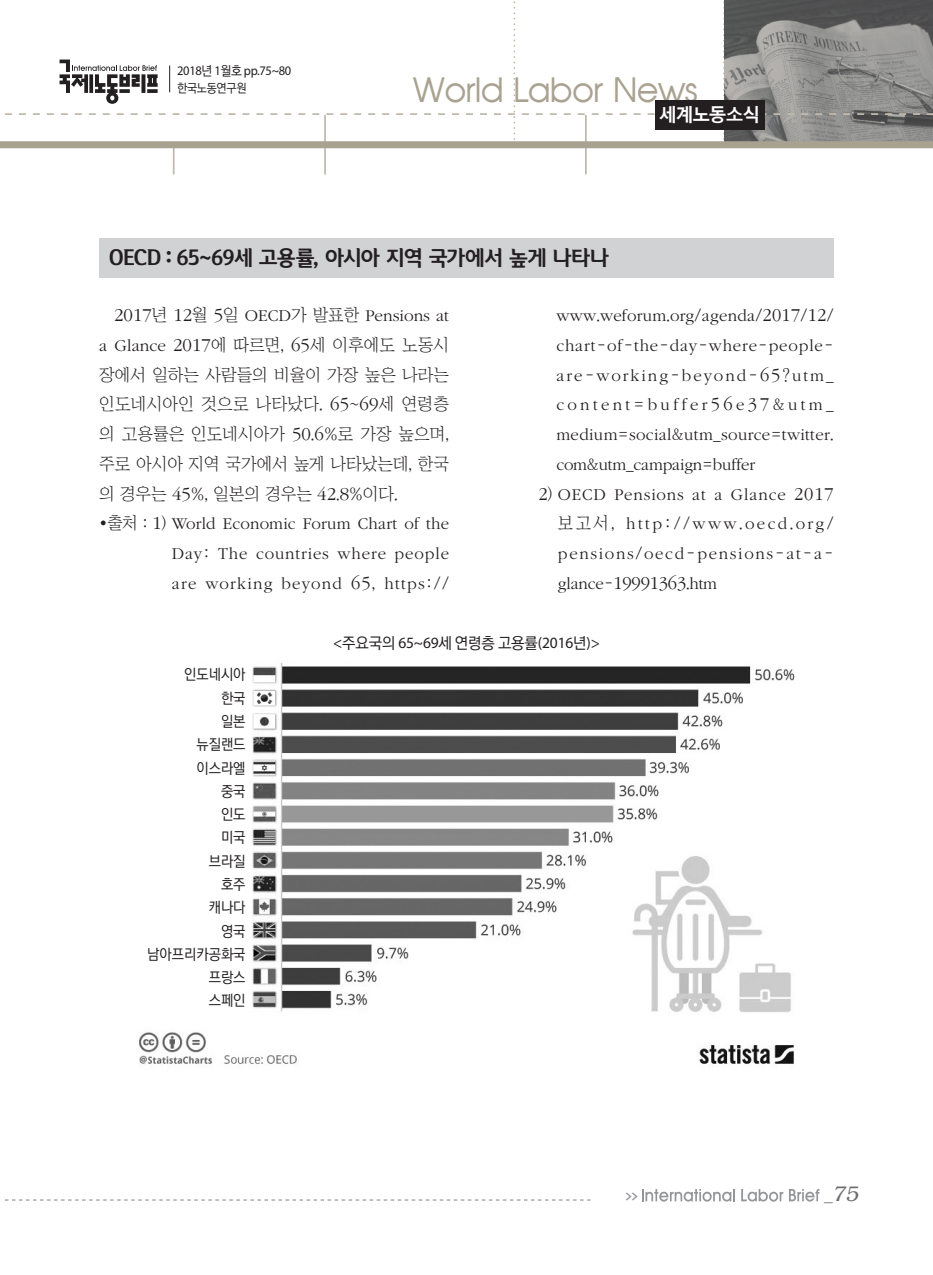
<style>
.page{position:relative;width:933px;height:1275px;background:#fff}
.page>*{position:absolute;margin:0;border:0;box-sizing:border-box;transform-origin:0 0}
.t1{font:33.6px "Avian";letter-spacing:-.025em;color:#aaa291}
.노사정__제목{font:700 21px "Auction Gothic";letter-spacing:-.055em;color:#231f20}
.t2{font:italic 300 21px "Bookman";color:#6c6d70}
.t3{font:700 18.38px "Malgun Gothic";letter-spacing:-.09em;color:#fff}
.노사정__출처{font:300 17.15px/29.8px "ITC Garamond Std";letter-spacing:.05em;color:#231f20;text-align:justify}
.노사정__본문{font:17.15px/29.8px "Chosunilbo NM";color:#231f20;text-align:justify}
.표_제목{font:15.75px "Myriad Pro";letter-spacing:-.01em;color:#231f20}
.표_본문{font:500 14.88px "Ko Pub Dotum";color:#231f20;scale:.95 1}
.머리__페이지{font:13.12px "Myriad Pro";letter-spacing:-.025em;color:#231f20;scale:.95 1}
.머리__노동연구원{font:500 12.25px "Ko Pub Dotum";letter-spacing:-.025em;color:#231f20;scale:.95 1}
.t4{font:700 7.88px "Ko Pub Dotum";color:#939598;scale:2 1}
.s1{font-family:"Ko Pub Dotum";font-weight:500}
.s2{font-family:"ITC Garamond Std";font-weight:300;font-size:18.9px}
.s3{font-family:"ITC Garamond Std";font-weight:300}
.s4{font-family:"Chosunilbo NM";font-weight:400}
.s5{font-size:18.9px}
.s6{font-family:"Helvetica";font-weight:400;font-style:normal;font-size:17.5px}
</style>
<div class="page">
<svg style="left:5px;top:1199px;width:585px;height:1px"></svg>
<svg style="left:642px;top:1189px;width:93px;height:13px"></svg>
<svg style="left:741px;top:1189px;width:42px;height:13px"></svg>
<svg style="left:789px;top:1189px;width:30px;height:12px"></svg>
<svg style="left:5px;top:0;width:928px;height:174px"></svg>
<div style="left:0;top:141px;width:933px;height:7px;background:#aaa291"></div>
<div style="left:655px;top:100px;width:109px;height:30px;background:#231f20"></div>
<div style="left:99px;top:238px;width:734px;height:40px;background:#d1d2d4"></div>
<img style="left:139px;top:663px;width:656px;height:401px">
<div style="left:99px;top:663px;width:152px;height:348px;background:#fff"></div>
<p class="머리__페이지" style="left:177px;top:62px;width:122px">2018<span class="s1">년</span> 1<span class="s1">월호</span> pp.75~80</p>
<p class="머리__노동연구원" style="left:177px;top:82px;width:74px">한국노동연구원</p>
<h1 class="t1" style="left:413px;top:70px;width:286px">World Labor News</h1>
<p class="t3" style="left:659px;top:103px;width:103px">세계노동소식</p>
<p class="노사정__제목" style="left:109px;top:247px;width:501px">OECD : 65~69세 고용률, 아시아 지역 국가에서 높게 나타나</p>
<p class="노사정__본문" style="left:99px;top:300px;width:351px;text-indent:15px"><span class="s2">2017</span>년 <span class="s2">12</span>월 <span class="s2">5</span>일 <span class="s3">OECD</span>가 발표한 <span class="s3">Pensions at a Glance</span> <span class="s2">2017</span>에 따르면, <span class="s2">65</span>세 이후에도 노동시 장에서 일하는 사람들의 비율이 가장 높은 나라는 인도네시아인 것으로 나타났다. <span class="s2">65</span>~<span class="s2">69</span>세 연령층 의 고용률은 인도네시아가 <span class="s2">50</span>.<span class="s2">6</span>%로 가장 높으며, 주로 아시아 지역 국가에서 높게 나타났는데, 한국 의 경우는 <span class="s2">45</span>%, 일본의 경우는 <span class="s2">42</span>.<span class="s2">8</span>%이다.</p>
<p class="노사정__출처" style="left:172px;top:509px;width:279px;text-indent:-73px"><span class="s4">•출처 :</span> <span class="s5">1</span><span class="s4">)</span> World Economic Forum Chart of the Day<span class="s4">:</span> The countries where people are working beyond <span class="s5">65</span><span class="s4">,</span> https<span class="s4">://</span></p>
<p class="노사정__출처" style="left:556px;top:301px;width:279px">www<span class="s4">.</span>weforum<span class="s4">.</span>org<span class="s4">/</span>agenda<span class="s4">/</span><span class="s5">2017</span><span class="s4">/</span><span class="s5">12</span><span class="s4">/ </span>chart<span class="s4">-</span>of<span class="s4">-</span>the<span class="s4">-</span>day<span class="s4">-</span>where<span class="s4">-</span>people&shy;are<span class="s4">-</span>working<span class="s4">-</span>beyond<span class="s4">-</span><span class="s5">65</span><span class="s4">?</span>utm<span class="s4">_ </span>content<span class="s4">=</span>buffer<span class="s5">56</span>e<span class="s5">37</span><span class="s4">&amp;</span>utm<span class="s4">_ </span>medium<span class="s4">=</span>social<span class="s4">&amp;</span>utm<span class="s4">_</span>source<span class="s4">=</span>twitter<span class="s4">. </span>com<span class="s4">&amp;</span>utm<span class="s4">_</span>campaign<span class="s4">=</span>buffer</p>
<p class="노사정__출처" style="left:558px;top:480px;width:277px;text-indent:-19px"><span class="s5">2</span><span class="s4">)</span> OECD Pensions at a Glance <span class="s5">2017 </span><span class="s4">보고서,</span> http<span class="s4">://</span>www<span class="s4">.</span>oecd<span class="s4">.</span>org<span class="s4">/ </span>pensions<span class="s4">/</span>oecd<span class="s4">-</span>pensions<span class="s4">-</span>at<span class="s4">-</span>a&shy;glance<span class="s4">-</span><span class="s5">19991363</span><span class="s4">.</span>htm</p>
<p class="표_본문" style="left:184px;top:667px;width:66px">인도네시아</p>
<p class="표_본문" style="left:221px;top:691px;width:27px">한국</p>
<p class="표_본문" style="left:221px;top:714px;width:27px">일본</p>
<p class="표_본문" style="left:196px;top:737px;width:53px">뉴질랜드</p>
<p class="표_본문" style="left:196px;top:761px;width:53px">이스라엘</p>
<p class="표_본문" style="left:221px;top:784px;width:27px">중국</p>
<p class="표_본문" style="left:221px;top:807px;width:27px">인도</p>
<p class="표_본문" style="left:221px;top:830px;width:27px">미국</p>
<p class="표_본문" style="left:209px;top:854px;width:40px">브라질</p>
<p class="표_본문" style="left:221px;top:877px;width:27px">호주</p>
<p class="표_본문" style="left:209px;top:900px;width:40px">캐나다</p>
<p class="표_본문" style="left:221px;top:923px;width:27px">영국</p>
<p class="표_본문" style="left:147px;top:947px;width:105px">남아프리카공화국</p>
<p class="표_본문" style="left:209px;top:970px;width:40px">프랑스</p>
<p class="표_본문" style="left:209px;top:993px;width:40px">스페인</p>
<p class="표_제목" style="left:333px;top:633px;width:268px">&lt;<span class="s1">주요국의</span> 65~69<span class="s1">세 연령층 고용률</span>(2016<span class="s1">년</span>)&gt;</p>
<p class="t4" style="left:625px;top:1192px;width:8px">&gt;&gt;</p>
<p class="t2" style="left:824px;top:1182px;width:36px"><span class="s6">_</span>75</p>
</div>
